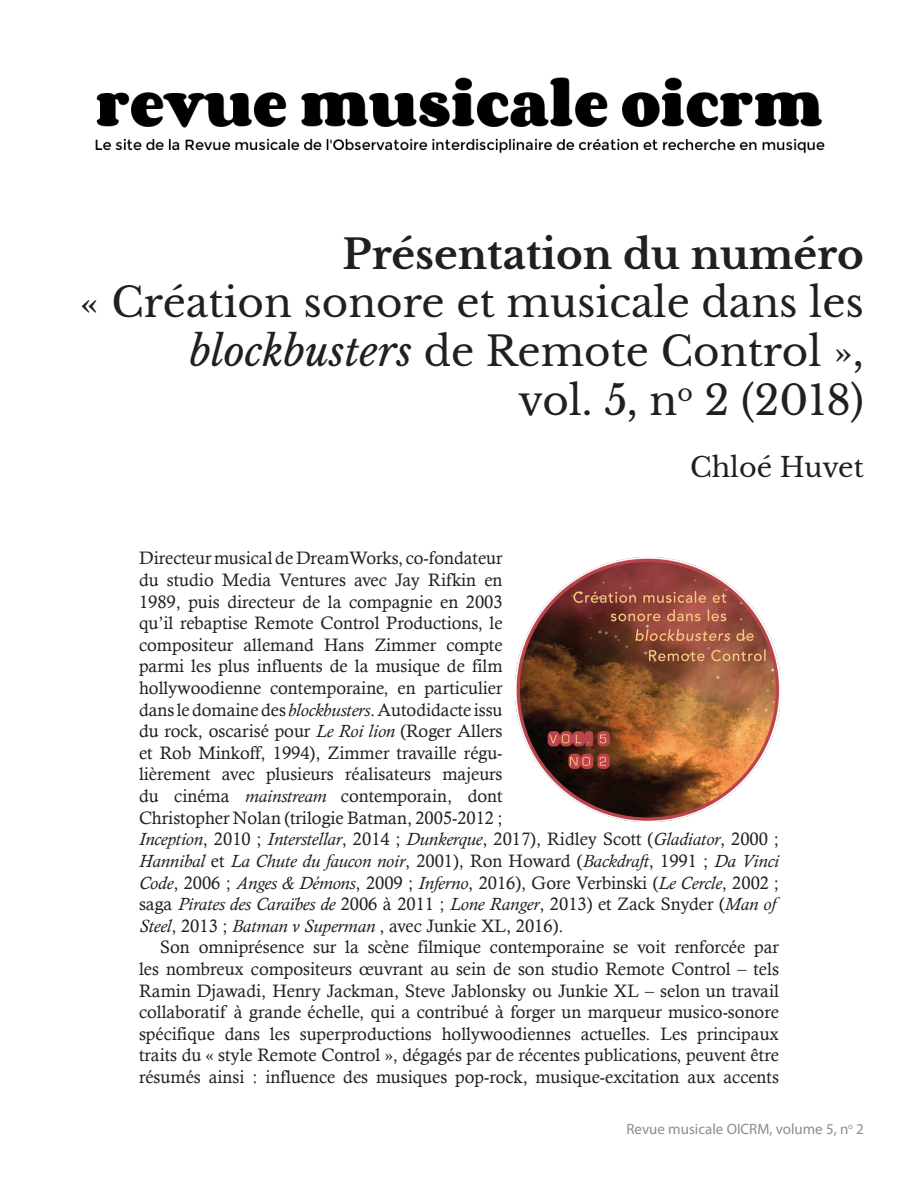
<style>
.page{position:relative;width:918px;height:1188px;background:#fff}
.page>*{position:absolute;margin:0;border:0;box-sizing:border-box;transform-origin:0 0}
.TITRE_ARTICLE_RMO{font:40.5px/48.6px "Libre Baskerville";color:#231f20;text-align:right}
.TITRE_ARTICLE_RMO-2{font:700 40.5px "Libre Baskerville";color:#231f20}
.AUTEUR_ARTICLE_RMO{font:27px "Libre Baskerville";color:#231f20}
.TEXTE_PLAIN_ARTICLE{font:18px/21.6px "Calisto";color:#231f20;text-align:justify}
.TEXTE_PLAIN_ARTICLE-2{font:italic 18px/21.6px "Calisto";color:#231f20}
.t1{font:15px "Myriad Pro";color:#8a8c8f}
.s1{font-style:italic}
.s2{font-style:normal}
</style>
<div class="page">
<img style="left:95px;top:77px;width:730px;height:77px">
<img style="left:515px;top:557px;width:265px;height:264px">
<p class="TITRE_ARTICLE_RMO-2" style="left:343px;top:229px;width:523px">Présentation du numéro</p>
<p class="TITRE_ARTICLE_RMO" style="left:80px;top:279px;width:786px">« Création sonore et musicale dans les <span class="s1">blockbusters</span> de Remote Control »,</p>
<p class="TITRE_ARTICLE_RMO" style="left:519px;top:376px;width:347px">vol. 5, n<sup>o</sup> 2 (2018)</p>
<p class="AUTEUR_ARTICLE_RMO" style="left:690px;top:451px;width:175px">Chloé Huvet</p>
<p class="TEXTE_PLAIN_ARTICLE" style="left:139px;top:547px;width:365px">Directeur musical de DreamWorks, co-fondateur du studio Media Ventures avec Jay Rifkin en 1989, puis directeur de la compagnie en 2003 qu’il rebaptise Remote Control Productions, le compositeur allemand Hans Zimmer compte parmi les plus influents de la musique de film hollywoodienne contemporaine, en particulier dans le domaine des <span class="s1">blockbusters</span>. Autodidacte issu du rock, oscarisé pour <span class="s1">Le Roi lion</span> (Roger Allers et Rob Minkoff, 1994), Zimmer travaille régu&shy;lièrement avec plusieurs réalisateurs majeurs du cinéma <span class="s1">mainstream</span> contemporain, dont Christopher Nolan (trilogie Batman, 2005-2012 ;</p>
<p class="TEXTE_PLAIN_ARTICLE-2" style="left:139px;top:829px;width:641px">Inception<span class="s2">, 2010 ;</span> Interstellar<span class="s2">, 2014 ;</span> Dunkerque<span class="s2">, 2017), Ridley Scott (</span>Gladiator<span class="s2">, 2000 ; </span>Hannibal <span class="s2">et</span> La Chute du faucon noir<span class="s2">, 2001), Ron Howard (</span>Backdraft<span class="s2">, 1991 ;</span> Da Vinci Code<span class="s2">, 2006 ;</span> Anges &amp; Démons<span class="s2">, 2009 ;</span> Inferno<span class="s2">, 2016), Gore Verbinski (</span>Le Cercle<span class="s2">, 2002 ; saga</span> Pirates des Caraïbes de <span class="s2">2006 à 2011 ;</span> Lone Ranger<span class="s2">, 2013) et Zack Snyder (</span>Man of Steel<span class="s2">, 2013 ;</span> Batman v Superman <span class="s2">, avec Junkie XL, 2016).</span></p>
<p class="TEXTE_PLAIN_ARTICLE" style="left:139px;top:936px;width:641px;text-indent:21px">Son omniprésence sur la scène filmique contemporaine se voit renforcée par les nombreux compositeurs œuvrant au sein de son studio Remote Control – tels Ramin Djawadi, Henry Jackman, Steve Jablonsky ou Junkie XL – selon un travail collaboratif à grande échelle, qui a contribué à forger un marqueur musico-sonore spécifique dans les superproductions hollywoodiennes actuelles. Les principaux traits du « style Remote Control », dégagés par de récentes publications, peuvent être résumés ainsi : influence des musiques pop-rock, musique-excitation aux accents</p>
<p class="t1" style="left:626px;top:1120px;width:239px">Revue musicale OICRM, volume 5, n<sup>o</sup> 2</p>
</div>
